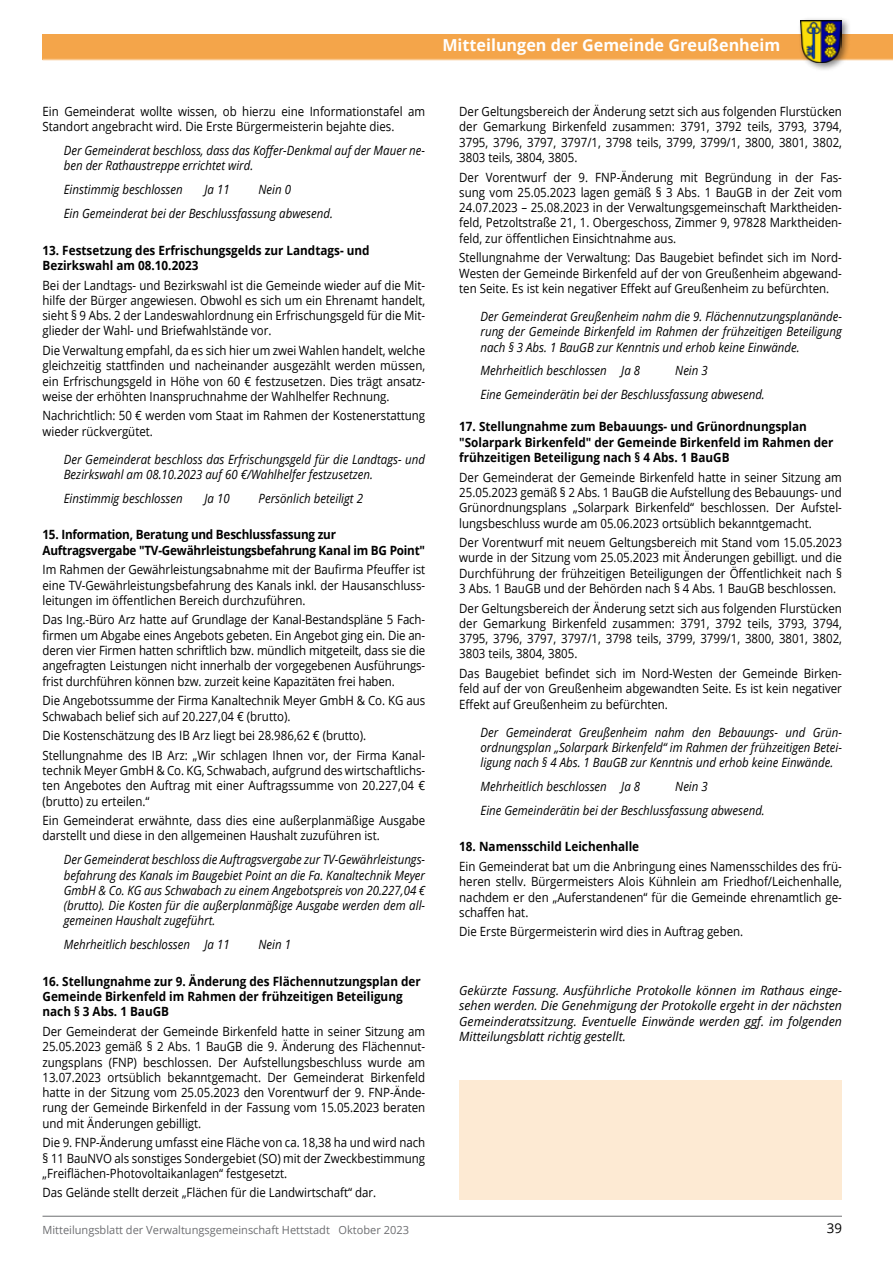
<style>
.page{position:relative;width:893px;height:1263px;background:#fff}
.page>*{position:absolute;margin:0;border:0;box-sizing:border-box;transform-origin:0 0}
.t1{font:700 16.5px "Open Sans";color:#fff}
.t2{font:13.5px "Open Sans";color:#000}
.t3{font:12.75px/15.3px "Open Sans";color:#000;text-align:justify;scale:.9 1}
.t4{font:italic 12.75px/15.3px "Open Sans";color:#000;scale:.9 1}
.t5{font:700 12.75px/15.3px "Open Sans";color:#000;scale:.92 1}
.t6{font:italic 12.75px/15.3px "Open Sans";color:#000;text-align:justify}
.t7{font:700 12.75px/15.3px "Open Sans";letter-spacing:-.02em;color:#000;scale:.92 1}
.t8{font:11.25px "Open Sans";color:#6d6e71}
</style>
<div class="page">
<hr style="left:43px;top:1216px;width:799px;height:1px;background:#6d6e71">
<div style="left:43px;top:34px;width:850px;height:26px;background:#f4a54a"></div>
<hr style="left:43px;top:59px;width:850px;height:1px;background:#f9c78d">
<div style="left:798px;top:16px;width:53px;height:56px;background:#000;opacity:.5"></div>
<img style="left:801px;top:20px;width:41px;height:43px">
<div style="left:459px;top:1080px;width:383px;height:119px;background:#fdead3"></div>
<p class="t1" style="left:442px;top:33px;width:339px">Mitteilungen der Gemeinde Greußenheim</p>
<p class="t3" style="left:43px;top:103px;width:427px">Ein Gemeinderat wollte wissen, ob hierzu eine Informationstafel am<br>Standort angebracht wird. Die Erste Bürgermeisterin bejahte dies.</p>
<p class="t4" style="left:64px;top:143px;width:403px">Der Gemeinderat beschloss, dass das Koffer-Denkmal auf der Mauer ne&shy;ben der Rathaustreppe errichtet wird.</p>
<p class="t4" style="left:64px;top:182px;width:134px">Einstimmig beschlossen</p>
<p class="t4" style="left:205px;top:182px;width:29px">Ja 11</p>
<p class="t4" style="left:64px;top:177px;width:301px;line-height:23.9px;text-indent:195px">Nein 0<br>Ein Gemeinderat bei der Beschlussfassung abwesend.</p>
<p class="t5" style="left:43px;top:242px;width:357px">13. Festsetzung des Erfrischungsgelds zur Landtags- und<br>Bezirkswahl am 08.10.2023</p>
<p class="t3" style="left:43px;top:277px;width:427px">Bei der Landtags- und Bezirkswahl ist die Gemeinde wieder auf die Mit&shy;hilfe der Bürger angewiesen. Obwohl es sich um ein Ehrenamt handelt, sieht § 9 Abs. 2 der Landeswahlordnung ein Erfrischungsgeld für die Mit&shy;glieder der Wahl- und Briefwahlstände vor.</p>
<p class="t3" style="left:43px;top:342px;width:427px">Die Verwaltung empfahl, da es sich hier um zwei Wahlen handelt, welche gleichzeitig stattfinden und nacheinander ausgezählt werden müssen, ein Erfrischungsgeld in Höhe von 60 € festzusetzen. Dies trägt ansatz&shy;weise der erhöhten Inanspruchnahme der Wahlhelfer Rechnung.</p>
<p class="t3" style="left:43px;top:408px;width:427px">Nachrichtlich: 50 € werden vom Staat im Rahmen der Kostenerstattung wieder rückvergütet.</p>
<p class="t4" style="left:64px;top:451px;width:403px">Der Gemeinderat beschloss das Erfrischungsgeld für die Landtags- und<br>Bezirkswahl am 08.10.2023 auf 60 €/Wahlhelfer festzusetzen.</p>
<p class="t4" style="left:64px;top:490px;width:134px">Einstimmig beschlossen</p>
<p class="t4" style="left:205px;top:490px;width:29px">Ja 10</p>
<p class="t4" style="left:259px;top:490px;width:118px">Persönlich beteiligt 2</p>
<p class="t7" style="left:43px;top:527px;width:417px">15. Information, Beratung und Beschlussfassung zur<br>Auftragsvergabe "TV-Gewährleistungsbefahrung Kanal im BG Point"</p>
<p class="t3" style="left:43px;top:562px;width:427px">Im Rahmen der Gewährleistungsabnahme mit der Baufirma Pfeuffer ist eine TV-Gewährleistungsbefahrung des Kanals inkl. der Hausanschluss&shy;leitungen im öffentlichen Bereich durchzuführen.</p>
<p class="t3" style="left:43px;top:612px;width:427px">Das Ing.-Büro Arz hatte auf Grundlage der Kanal-Bestandspläne 5 Fach&shy;firmen um Abgabe eines Angebots gebeten. Ein Angebot ging ein. Die an&shy;deren vier Firmen hatten schriftlich bzw. mündlich mitgeteilt, dass sie die angefragten Leistungen nicht innerhalb der vorgegebenen Ausführungs&shy;frist durchführen können bzw. zurzeit keine Kapazitäten frei haben.</p>
<p class="t3" style="left:43px;top:693px;width:427px">Die Angebotssumme der Firma Kanaltechnik Meyer GmbH &amp; Co. KG aus<br>Schwabach belief sich auf 20.227,04 € (brutto).</p>
<p class="t3" style="left:43px;top:725px;width:427px;line-height:19.5px">Die Kostenschätzung des IB Arz liegt bei 28.986,62 € (brutto).<br>Stellungnahme des IB Arz: „Wir schlagen Ihnen vor, der Firma Kanal-</p>
<p class="t3" style="left:43px;top:762px;width:427px">technik Meyer GmbH &amp; Co. KG, Schwabach, aufgrund des wirtschaftlichs&shy;ten Angebotes den Auftrag mit einer Auftragssumme von 20.227,04 € (brutto) zu erteilen.“</p>
<p class="t3" style="left:43px;top:812px;width:427px">Ein Gemeinderat erwähnte, dass dies eine außerplanmäßige Ausgabe darstellt und diese in den allgemeinen Haushalt zuzuführen ist.</p>
<p class="t4" style="left:64px;top:851px;width:403px;text-align:justify">Der Gemeinderat beschloss die Auftragsvergabe zur TV-Gewährleistungs&shy;befahrung des Kanals im Baugebiet Point an die Fa. Kanaltechnik Meyer GmbH &amp; Co. KG aus Schwabach zu einem Angebotspreis von 20.227,04 € (brutto). Die Kosten für die außerplanmäßige Ausgabe werden dem all&shy;gemeinen Haushalt zugeführt.</p>
<p class="t4" style="left:64px;top:936px;width:186px">Mehrheitlich beschlossen Ja 11</p>
<p class="t4" style="left:259px;top:936px;width:38px">Nein 1</p>
<p class="t5" style="left:43px;top:973px;width:413px">16. Stellungnahme zur 9. Änderung des Flächennutzungsplan der<br>Gemeinde Birkenfeld im Rahmen der frühzeitigen Beteiligung nach § 3 Abs. 1 BauGB</p>
<p class="t3" style="left:43px;top:1023px;width:427px">Der Gemeinderat der Gemeinde Birkenfeld hatte in seiner Sitzung am 25.05.2023 gemäß § 2 Abs. 1 BauGB die 9. Änderung des Flächennut&shy;zungsplans (FNP) beschlossen. Der Aufstellungsbeschluss wurde am 13.07.2023 ortsüblich bekanntgemacht. Der Gemeinderat Birkenfeld hatte in der Sitzung vom 25.05.2023 den Vorentwurf der 9. FNP-Ände&shy;rung der Gemeinde Birkenfeld in der Fassung vom 15.05.2023 beraten und mit Änderungen gebilligt.</p>
<p class="t3" style="left:43px;top:1135px;width:427px">Die 9. FNP-Änderung umfasst eine Fläche von ca. 18,38 ha und wird nach § 11 BauNVO als sonstiges Sondergebiet (SO) mit der Zweckbestimmung „Freiflächen-Photovoltaikanlagen“ festgesetzt.</p>
<p class="t3" style="left:43px;top:1185px;width:372px">Das Gelände stellt derzeit „Flächen für die Landwirtschaft“ dar.</p>
<p class="t3" style="left:459px;top:103px;width:427px">Der Geltungsbereich der Änderung setzt sich aus folgenden Flurstücken der Gemarkung Birkenfeld zusammen: 3791, 3792 teils, 3793, 3794, 3795, 3796, 3797, 3797/1, 3798 teils, 3799, 3799/1, 3800, 3801, 3802, 3803 teils, 3804, 3805.</p>
<p class="t3" style="left:459px;top:169px;width:427px">Der Vorentwurf der 9. FNP-Änderung mit Begründung in der Fas&shy;sung vom 25.05.2023 lagen gemäß § 3 Abs. 1 BauGB in der Zeit vom 24.07.2023 – 25.08.2023 in der Verwaltungsgemeinschaft Marktheiden&shy;feld, Petzoltstraße 21, 1. Obergeschoss, Zimmer 9, 97828 Marktheiden&shy;feld, zur öffentlichen Einsichtnahme aus.</p>
<p class="t3" style="left:459px;top:250px;width:427px">Stellungnahme der Verwaltung: Das Baugebiet befindet sich im Nord-Westen der Gemeinde Birkenfeld auf der von Greußenheim abgewand&shy;ten Seite. Es ist kein negativer Effekt auf Greußenheim zu befürchten.</p>
<p class="t4" style="left:480px;top:308px;width:403px;text-align:justify">Der Gemeinderat Greußenheim nahm die 9. Flächennutzungsplanände&shy;rung der Gemeinde Birkenfeld im Rahmen der frühzeitigen Beteiligung nach § 3 Abs. 1 BauGB zur Kenntnis und erhob keine Einwände.</p>
<p class="t4" style="left:480px;top:363px;width:179px">Mehrheitlich beschlossen Ja 8</p>
<p class="t4" style="left:480px;top:358px;width:317px;line-height:23.9px;text-indent:195px">Nein 3<br>Eine Gemeinderätin bei der Beschlussfassung abwesend.</p>
<p class="t5" style="left:459px;top:419px;width:408px">17. Stellungnahme zum Bebauungs- und Grünordnungsplan "Solarpark Birkenfeld" der Gemeinde Birkenfeld im Rahmen der frühzeitigen Beteiligung nach § 4 Abs. 1 BauGB</p>
<p class="t3" style="left:459px;top:469px;width:427px">Der Gemeinderat der Gemeinde Birkenfeld hatte in seiner Sitzung am 25.05.2023 gemäß § 2 Abs. 1 BauGB die Aufstellung des Bebauungs- und Grünordnungsplans „Solarpark Birkenfeld“ beschlossen. Der Aufstel&shy;lungsbeschluss wurde am 05.06.2023 ortsüblich bekanntgemacht.</p>
<p class="t3" style="left:459px;top:534px;width:427px">Der Vorentwurf mit neuem Geltungsbereich mit Stand vom 15.05.2023 wurde in der Sitzung vom 25.05.2023 mit Änderungen gebilligt. und die Durchführung der frühzeitigen Beteiligungen der Öffentlichkeit nach § 3 Abs. 1 BauGB und der Behörden nach § 4 Abs. 1 BauGB beschlossen.</p>
<p class="t3" style="left:459px;top:600px;width:427px">Der Geltungsbereich der Änderung setzt sich aus folgenden Flurstücken der Gemarkung Birkenfeld zusammen: 3791, 3792 teils, 3793, 3794, 3795, 3796, 3797, 3797/1, 3798 teils, 3799, 3799/1, 3800, 3801, 3802, 3803 teils, 3804, 3805.</p>
<p class="t3" style="left:459px;top:665px;width:427px">Das Baugebiet befindet sich im Nord-Westen der Gemeinde Birken&shy;feld auf der von Greußenheim abgewandten Seite. Es ist kein negativer Effekt auf Greußenheim zu befürchten.</p>
<p class="t4" style="left:480px;top:724px;width:403px;text-align:justify">Der Gemeinderat Greußenheim nahm den Bebauungs- und Grün&shy;ordnungsplan „Solarpark Birkenfeld“ im Rahmen der frühzeitigen Betei&shy;ligung nach § 4 Abs. 1 BauGB zur Kenntnis und erhob keine Einwände.</p>
<p class="t4" style="left:480px;top:778px;width:179px">Mehrheitlich beschlossen Ja 8</p>
<p class="t4" style="left:480px;top:774px;width:317px;line-height:23.9px;text-indent:195px">Nein 3<br>Eine Gemeinderätin bei der Beschlussfassung abwesend.</p>
<p class="t5" style="left:459px;top:839px;width:197px">18. Namensschild Leichenhalle</p>
<p class="t3" style="left:459px;top:858px;width:427px">Ein Gemeinderat bat um die Anbringung eines Namensschildes des frü&shy;heren stellv. Bürgermeisters Alois Kühnlein am Friedhof/Leichenhalle, nachdem er den „Auferstandenen“ für die Gemeinde ehrenamtlich ge&shy;schaffen hat.</p>
<p class="t3" style="left:459px;top:924px;width:317px">Die Erste Bürgermeisterin wird dies in Auftrag geben.</p>
<p class="t6" style="left:459px;top:982px;width:384px">Gekürzte Fassung. Ausführliche Protokolle können im Rathaus einge&shy;sehen werden. Die Genehmigung der Protokolle ergeht in der nächsten Gemeinderatssitzung. Eventuelle Einwände werden ggf. im folgenden Mitteilungsblatt richtig gestellt.</p>
<p class="t8" style="left:43px;top:1222px;width:368px">Mitteilungsblatt der Verwaltungsgemeinschaft Hettstadt Oktober 2023</p>
<p class="t2" style="left:827px;top:1219px;width:17px">39</p>
</div>
